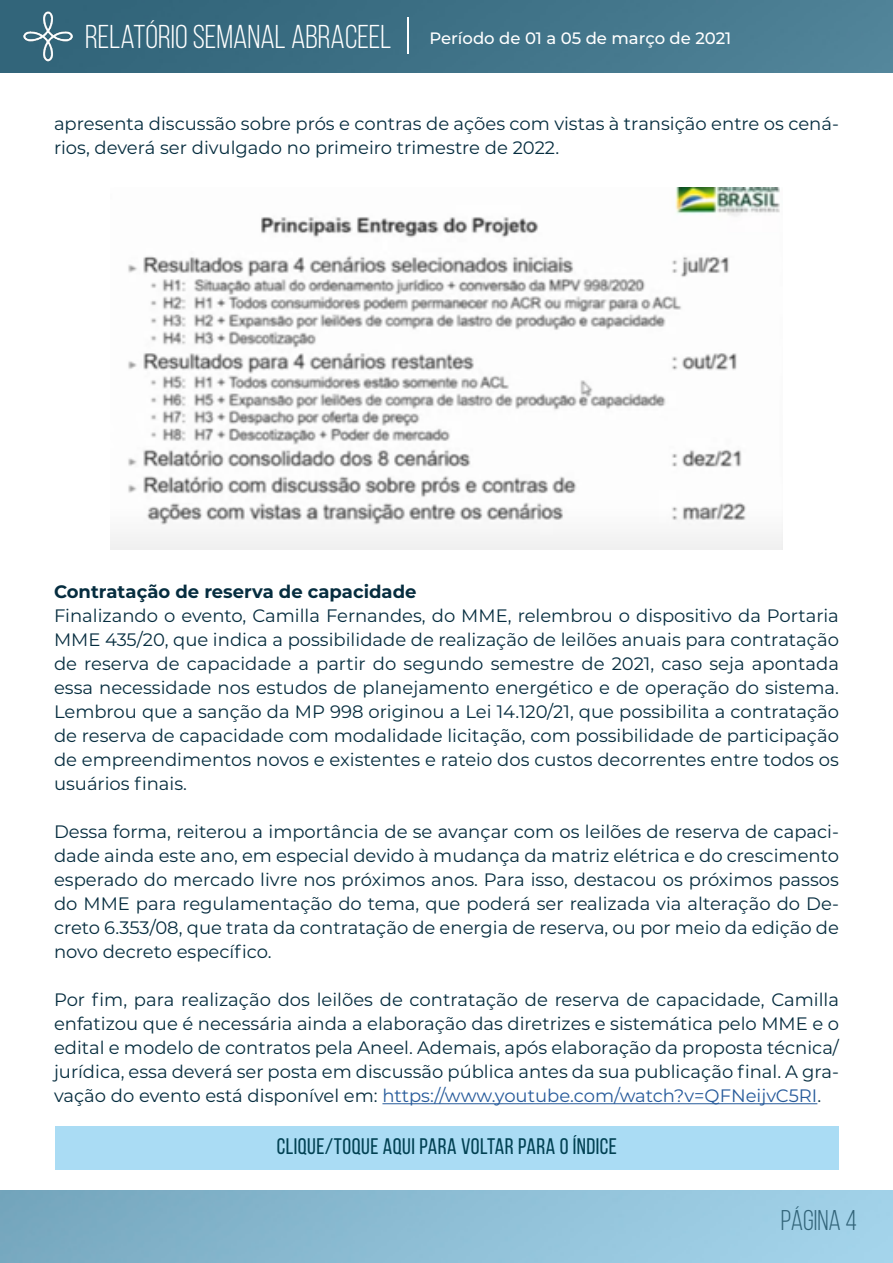
<style>
.page{position:relative;width:893px;height:1263px;background:#fff}
.page>*{position:absolute;margin:0;border:0;box-sizing:border-box;transform-origin:0 0}
.t1{font:33px "Bebas Neue";color:#fff}
.t2{font:28.5px "Bebas Neue";color:#326479}
.t3{font:22.5px "Bebas Neue";letter-spacing:.02em;color:#014153}
.t4{font:18px/24px "Montserrat";color:#062d3f;text-align:justify}
.t5{font:700 18px "Montserrat";color:#062d3f}
.t6{font:500 16.5px "Montserrat";color:#fff}
.s1{color:#275b9b}
</style>
<div class="page">
<img style="left:0;top:0;width:893px;height:72px">
<img style="left:21px;top:10px;width:53px;height:52px">
<hr style="left:407px;top:17px;width:2px;height:37px;background:#fff">
<img style="left:111px;top:187px;width:671px;height:363px">
<hr style="left:382px;top:1103px;width:435px;height:1px;background:#275b9b">
<div style="left:55px;top:1126px;width:783px;height:44px;background:#aadcf4"></div>
<h1 class="t1" style="left:85px;top:19px;width:308px">RELATÓRIO SEMANAL ABRACEEL</h1>
<p class="t6" style="left:429px;top:26px;width:303px">Período de 01 a 05 de março de 2021</p>
<p class="t4" style="left:54px;top:111px;width:786px">apresenta discussão sobre prós e contras de ações com vistas à transição entre os cená&shy;rios, deverá ser divulgado no primeiro trimestre de 2022.</p>
<p class="t5" style="left:54px;top:578px;width:364px">Contratação de reserva de capacidade</p>
<p class="t4" style="left:54px;top:603px;width:787px">Finalizando o evento, Camilla Fernandes, do MME, relembrou o dispositivo da Portaria MME 435/20, que indica a possibilidade de realização de leilões anuais para contratação de reserva de capacidade a partir do segundo semestre de 2021, caso seja apontada essa necessidade nos estudos de planejamento energético e de operação do sistema.<br>Lembrou que a sanção da MP 998 originou a Lei 14.120/21, que possibilita a contratação de reserva de capacidade com modalidade licitação, com possibilidade de participação de empreendimentos novos e existentes e rateio dos custos decorrentes entre todos os usuários finais.</p>
<p class="t4" style="left:54px;top:819px;width:786px">Dessa forma, reiterou a importância de se avançar com os leilões de reserva de capaci&shy;dade ainda este ano, em especial devido à mudança da matriz elétrica e do crescimento esperado do mercado livre nos próximos anos. Para isso, destacou os próximos passos do MME para regulamentação do tema, que poderá ser realizada via alteração do De&shy;creto 6.353/08, que trata da contratação de energia de reserva, ou por meio da edição de novo decreto específico.</p>
<p class="t4" style="left:54px;top:987px;width:786px">Por fim, para realização dos leilões de contratação de reserva de capacidade, Camilla enfatizou que é necessária ainda a elaboração das diretrizes e sistemática pelo MME e o edital e modelo de contratos pela Aneel. Ademais, após elaboração da proposta técnica/ jurídica, essa deverá ser posta em discussão pública antes da sua publicação final. A gra&shy;vação do evento está disponível em: <span class="s1">https://www.youtube.com/watch?v=QFNeijvC5RI</span>.</p>
<p class="t3" style="left:277px;top:1134px;width:342px">CLIQUE/TOQUE AQUI PARA VOLTAR PARA O ÍNDICE</p>
<h2 class="t2" style="left:781px;top:1205px;width:78px">PÁGINA 4</h2>
</div>
